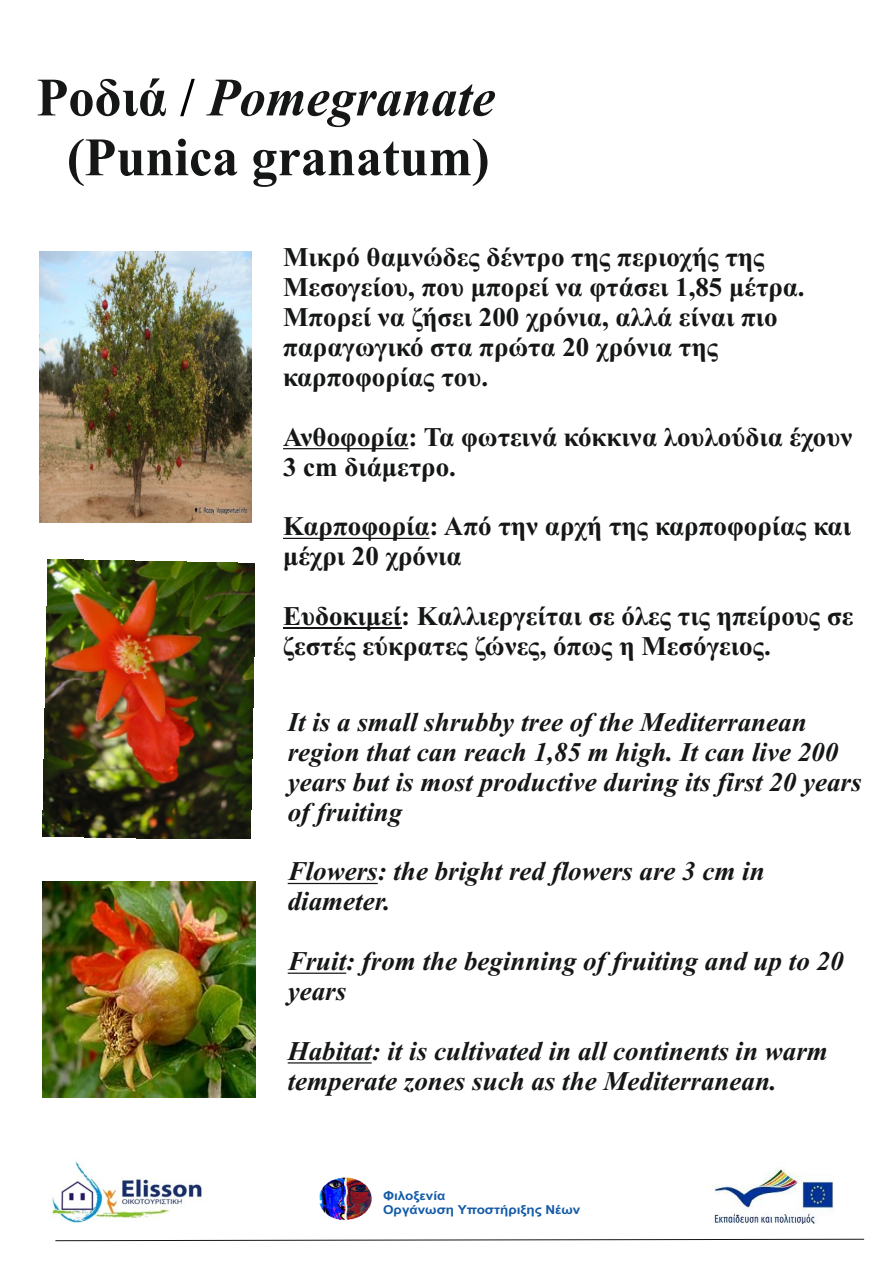
<style>
.page{position:relative;width:893px;height:1263px;background:#fff}
.page>*{position:absolute;margin:0;border:0;box-sizing:border-box;transform-origin:0 0}
.t1{font:700 54px/59.8px "Times New Roman";color:#151616;text-align:center}
.t2{font:700 27px/29.8px "Times New Roman";color:#151616}
.t3{font:italic 700 27px/29.8px "Times New Roman";color:#151616}
.t4{font:700 12.3px/13.8px "Arial";color:#135ba8;scale:1.09 1}
.s1{color:#000}
.s2{font-style:italic}
</style>
<div class="page">
<img style="left:714px;top:1168px;width:119px;height:56px">
<svg style="left:55px;top:1239px;width:809px;height:2px"></svg>
<img style="left:52px;top:1161px;width:150px;height:62px">
<hr style="left:288px;top:883px;width:90px;height:1px;background:#151616">
<hr style="left:288px;top:972px;width:58px;height:2px;background:#151616">
<hr style="left:288px;top:1062px;width:84px;height:1px;background:#151616">
<hr style="left:283px;top:448px;width:125px;height:1px;background:#151616">
<hr style="left:283px;top:538px;width:147px;height:1px;background:#151616">
<hr style="left:283px;top:627px;width:118px;height:2px;background:#151616">
<img style="left:43px;top:882px;width:212px;height:216px">
<img style="left:43px;top:559px;width:212px;height:280px">
<img style="left:39px;top:252px;width:213px;height:270px">
<img style="left:319px;top:1177px;width:53px;height:43px">
<h1 class="t1" style="left:36px;top:73px;width:460px">Ροδιά <span class="s1">/</span> <span class="s2">Pomegranate </span>(Punica granatum)</h1>
<p class="t2" style="left:283px;top:245px;width:523px">Μικρό θαμνώδες δέντρο της περιοχής της Μεσογείου, που μπορεί να φτάσει 1,85 μέτρα.<br>Μπορεί να ζήσει 200 χρόνια, αλλά είναι πιο παραγωγικό στα πρώτα 20 χρόνια της καρποφορίας του.</p>
<p class="t2" style="left:283px;top:424px;width:571px">Ανθοφορία: Τα φωτεινά κόκκινα λουλούδια έχουν<br>3 cm διάμετρο.</p>
<p class="t2" style="left:283px;top:514px;width:569px">Καρποφορία: Από την αρχή της καρποφορίας και μέχρι 20 χρόνια</p>
<p class="t2" style="left:283px;top:604px;width:572px">Ευδοκιμεί: Καλλιεργείται σε όλες τις ηπείρους σε ζεστές εύκρατες ζώνες, όπως η Μεσόγειος.</p>
<p class="t3" style="left:288px;top:710px;width:575px">It is a small shrubby tree of the Mediterranean region that can reach 1,85 m high. It can live 200 years but is most productive during its first 20 years of fruiting</p>
<p class="t3" style="left:288px;top:859px;width:479px">Flowers: the bright red flowers are 3 cm in diameter.</p>
<p class="t3" style="left:288px;top:949px;width:557px">Fruit: from the beginning of fruiting and up to 20 years</p>
<p class="t3" style="left:288px;top:1039px;width:542px">Habitat: it is cultivated in all continents in warm temperate zones such as the Mediterranean.</p>
<p class="t4" style="left:383px;top:1190px;width:182px">Φιλοξενία<br>Οργάνωση Υποστήριξης Νέων</p>
</div>
